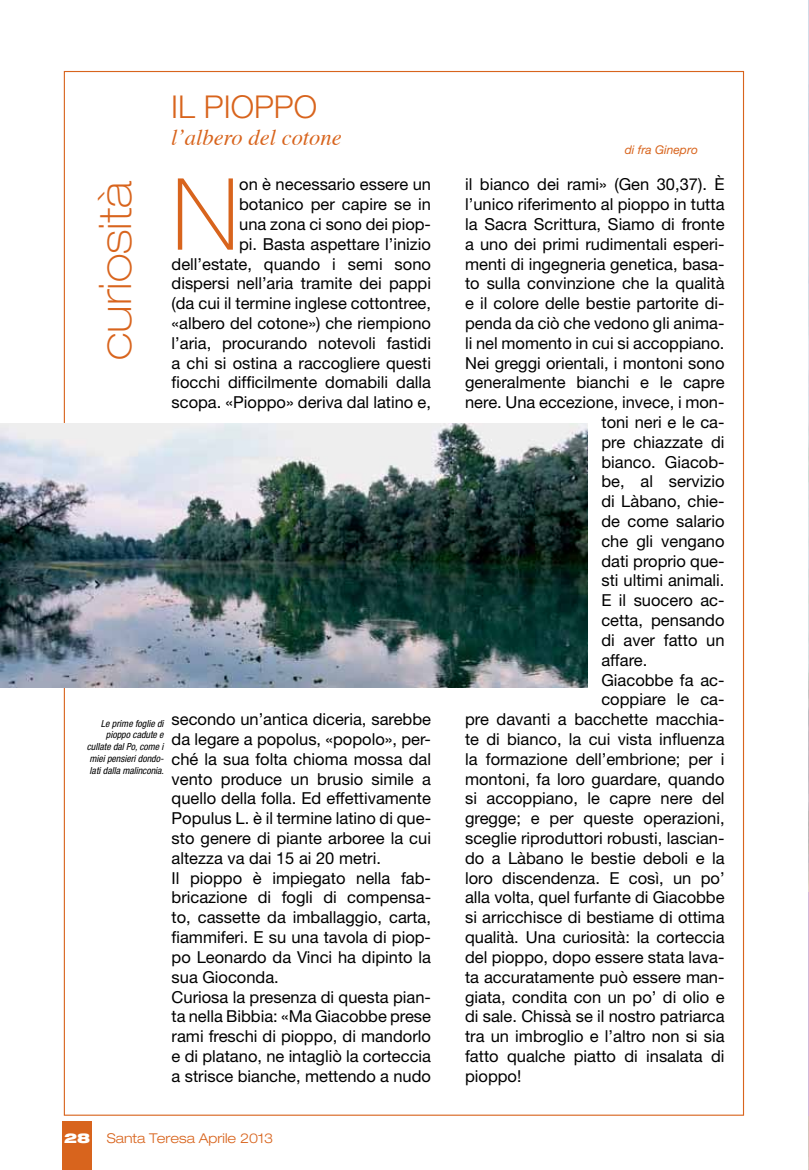
<style>
.page{position:relative;width:809px;height:1170px;background:#fff}
.page>*{position:absolute;margin:0;border:0;box-sizing:border-box;transform-origin:0 0}
.t1{font:100 99.75px "Helvetica Neue";color:#d8641d}
.t2{font:100 expanded 45px "Helvetica Neue";color:#d8641d}
.t3{font:300 31.5px "Helvetica Neue";color:#d8641d}
.t4{font:italic 22.5px "Times";color:#d8641d}
.t5{font:16.5px/19.8px "Helvetica Neue";color:#000;text-align:right}
.t6{font:300 expanded 13.5px "Helvetica Neue";color:#d8641d}
.t7{font:italic 12px "Helvetica Neue";color:#d8641d}
.t8{font:italic condensed 9.75px/11.7px "Helvetica Neue";color:#000;text-align:right}
.s1{font-weight:900;color:#fff}
</style>
<div class="page">
<img style="left:808px;top:0;width:1px;height:1169px">
<hr style="left:808px;top:892px;width:1px;height:223px;background:#d3b6d7">
<div style="left:62px;top:1121px;width:30px;height:48px;background:#d8641d"></div>
<img style="left:0;top:424px;width:587px;height:263px">
<h3 class="t3" style="left:171px;top:87px;width:147px">IL PIOPPO</h3>
<h3 class="t4" style="left:171px;top:117px;width:172px">l’albero del cotone</h3>
<p class="t5" style="left:172px;top:174px;width:261px">on è necessario essere un botanico per capire se in<br>una zona ci sono dei piop-<br>pi. Basta aspettare l’inizio dell’estate, quando i semi sono dispersi nell’aria tramite dei pappi (da cui il termine inglese cottontree, «albero del cotone») che riempiono l’aria, procurando notevoli fastidi a chi si ostina a raccogliere questi fiocchi difficilmente domabili dalla scopa. «Pioppo» deriva dal latino e,</p>
<h2 class="t2" style="left:88px;top:360px;width:181px;rotate:-90deg">curiosità</h2>
<h1 class="t1" style="left:171px;top:157px;width:69px">N</h1>
<p class="t5" style="left:172px;top:709px;width:261px;text-align:left">secondo un’antica diceria, sarebbe da legare a popolus, «popolo», per&shy;ché la sua folta chioma mossa dal vento produce un brusio simile a quello della folla. Ed effettivamente Populus L. è il termine latino di que&shy;sto genere di piante arboree la cui altezza va dai 15 ai 20 metri.<br>Il pioppo è impiegato nella fab&shy;bricazione di fogli di compensa&shy;to, cassette da imballaggio, carta, fiammiferi. E su una tavola di piop&shy;po Leonardo da Vinci ha dipinto la sua Gioconda.<br>Curiosa la presenza di questa pian&shy;ta nella Bibbia: «Ma Giacobbe prese rami freschi di pioppo, di mandorlo e di platano, ne intagliò la corteccia a strisce bianche, mettendo a nudo</p>
<p class="t8" style="left:87px;top:717px;width:79px">Le prime foglie di pioppo cadute e cullate dal Po, come i miei pensieri dondo&shy;lati dalla malinconia.</p>
<p class="t6" style="left:64px;top:1129px;width:210px"><span class="s1">28</span> Santa Teresa Aprile 2013</p>
<p class="t7" style="left:625px;top:142px;width:75px">di fra Ginepro</p>
<p class="t5" style="left:465px;top:174px;width:261px">il bianco dei rami» (Gen 30,37). È</p>
<p class="t5" style="left:465px;top:194px;width:261px">l’unico riferimento al pioppo in tutta</p>
<p class="t5" style="left:465px;top:214px;width:261px">la Sacra Scrittura, Siamo di fronte</p>
<p class="t5" style="left:465px;top:234px;width:261px">a uno dei primi rudimentali esperi-</p>
<p class="t5" style="left:465px;top:253px;width:261px">menti di ingegneria genetica, basa-</p>
<p class="t5" style="left:465px;top:273px;width:261px">to sulla convinzione che la qualità</p>
<p class="t5" style="left:465px;top:293px;width:261px">e il colore delle bestie partorite di-</p>
<p class="t5" style="left:465px;top:313px;width:261px">penda da ciò che vedono gli anima-</p>
<p class="t5" style="left:465px;top:333px;width:261px">li nel momento in cui si accoppiano.</p>
<p class="t5" style="left:465px;top:352px;width:261px">Nei greggi orientali, i montoni sono</p>
<p class="t5" style="left:465px;top:372px;width:261px">generalmente bianchi e le capre</p>
<p class="t5" style="left:465px;top:392px;width:261px">nere. Una eccezione, invece, i mon-</p>
<p class="t5" style="left:601px;top:412px;width:125px">toni neri e le ca-</p>
<p class="t5" style="left:601px;top:432px;width:125px">pre chiazzate di</p>
<p class="t5" style="left:601px;top:451px;width:125px">bianco. Giacob-</p>
<p class="t5" style="left:601px;top:471px;width:125px">be, al servizio</p>
<p class="t5" style="left:601px;top:491px;width:125px">di Làbano, chie-</p>
<p class="t5" style="left:601px;top:511px;width:125px">de come salario</p>
<p class="t5" style="left:601px;top:531px;width:125px">che gli vengano</p>
<p class="t5" style="left:601px;top:550px;width:125px">dati proprio que-</p>
<p class="t5" style="left:601px;top:570px;width:125px">sti ultimi animali.</p>
<p class="t5" style="left:601px;top:590px;width:125px">E il suocero ac-</p>
<p class="t5" style="left:601px;top:610px;width:125px">cetta, pensando</p>
<p class="t5" style="left:601px;top:630px;width:125px">di aver fatto un</p>
<p class="t5" style="left:601px;top:649px;width:47px">affare.</p>
<p class="t5" style="left:601px;top:669px;width:125px">Giacobbe fa ac-</p>
<p class="t5" style="left:601px;top:689px;width:125px">coppiare le ca-</p>
<p class="t5" style="left:465px;top:709px;width:261px">pre davanti a bacchette macchia-</p>
<p class="t5" style="left:465px;top:729px;width:261px">te di bianco, la cui vista influenza</p>
<p class="t5" style="left:465px;top:748px;width:261px">la formazione dell’embrione; per i</p>
<p class="t5" style="left:465px;top:768px;width:261px">montoni, fa loro guardare, quando</p>
<p class="t5" style="left:465px;top:788px;width:261px">si accoppiano, le capre nere del</p>
<p class="t5" style="left:465px;top:808px;width:261px">gregge; e per queste operazioni,</p>
<p class="t5" style="left:465px;top:828px;width:261px">sceglie riproduttori robusti, lascian-</p>
<p class="t5" style="left:465px;top:847px;width:261px">do a Làbano le bestie deboli e la</p>
<p class="t5" style="left:465px;top:867px;width:261px">loro discendenza. E così, un po’</p>
<p class="t5" style="left:465px;top:887px;width:261px">alla volta, quel furfante di Giacobbe</p>
<p class="t5" style="left:465px;top:907px;width:261px">si arricchisce di bestiame di ottima</p>
<p class="t5" style="left:465px;top:927px;width:261px">qualità. Una curiosità: la corteccia</p>
<p class="t5" style="left:465px;top:946px;width:261px">del pioppo, dopo essere stata lava-</p>
<p class="t5" style="left:465px;top:966px;width:261px">ta accuratamente può essere man-</p>
<p class="t5" style="left:465px;top:986px;width:261px">giata, condita con un po’ di olio e</p>
<p class="t5" style="left:465px;top:1006px;width:261px">di sale. Chissà se il nostro patriarca</p>
<p class="t5" style="left:465px;top:1026px;width:261px">tra un imbroglio e l’altro non si sia</p>
<p class="t5" style="left:465px;top:1045px;width:261px">fatto qualche piatto di insalata di</p>
<p class="t5" style="left:465px;top:1065px;width:58px">pioppo!</p>
</div>
